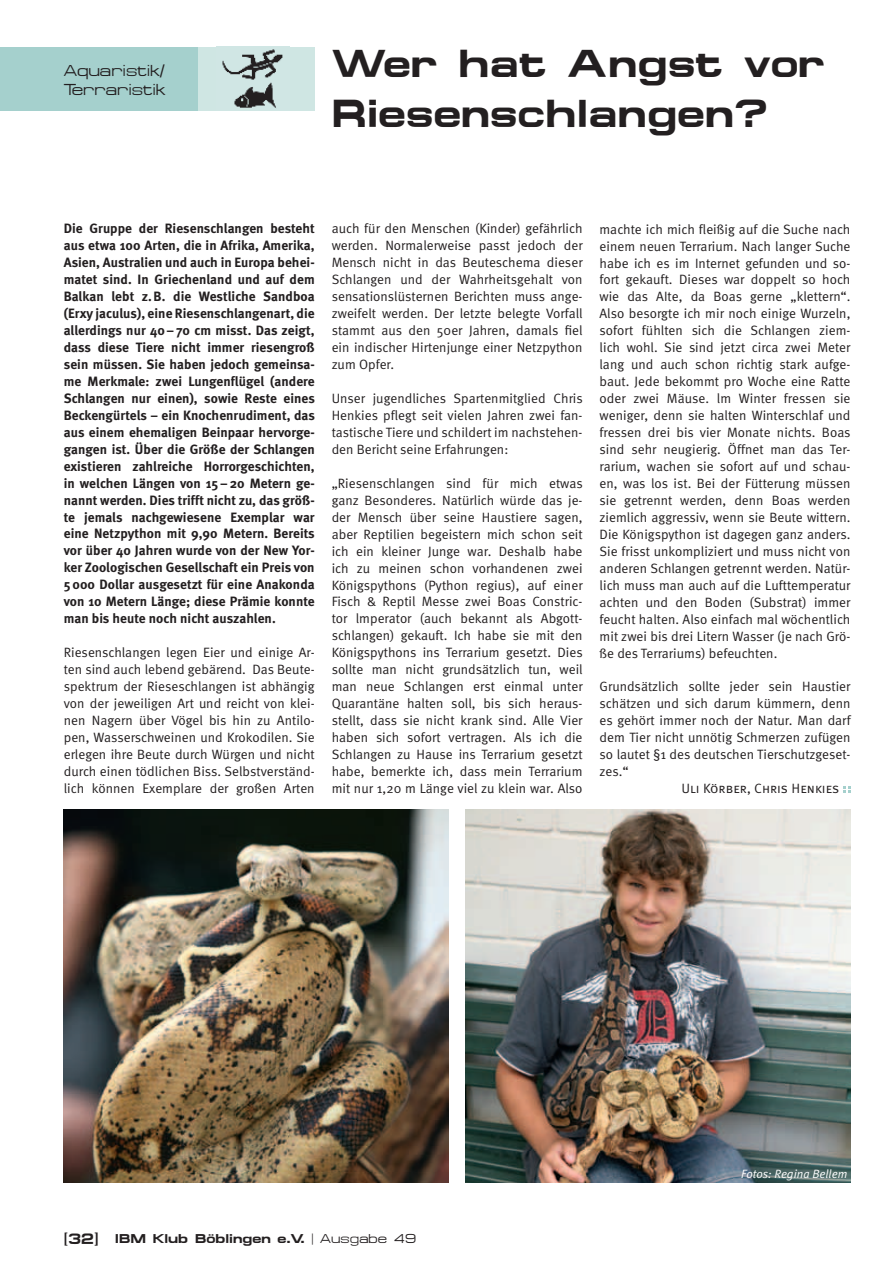
<style>
.page{position:relative;width:893px;height:1263px;background:#fff}
.page>*{position:absolute;margin:0;border:0;box-sizing:border-box;transform-origin:0 0}
.t1{font:39px/49.5px "Mic Bol";letter-spacing:.01em;color:#231f20}
.t2{font:15.75px/18.9px "Mic Reg";color:#231f20}
.t3{font:13.5px/17px "Meta Normal";letter-spacing:.005em;color:#231f20;text-align:justify}
.t4{font:700 13.5px/17px "Meta";letter-spacing:.005em;color:#231f20;text-align:justify}
.t5{font:13.5px "Meta Normal Caps";letter-spacing:.005em;color:#231f20}
.t6{font:12.75px "Mic Bol";letter-spacing:.005em;color:#231f20}
.t7{font:italic 12px "Meta Normal";letter-spacing:.005em;color:#fff}
.s1{font-size:15px}
.s2{font-family:"Mic Reg"}
</style>
<div class="page">
<div style="left:0;top:47px;width:198px;height:64px;background:#a5d0cd"></div>
<div style="left:198px;top:47px;width:117px;height:64px;background:#cfe6e3"></div>
<img style="left:222px;top:49px;width:61px;height:59px">
<img style="left:64px;top:810px;width:385px;height:372px">
<img style="left:466px;top:810px;width:384px;height:372px">
<svg style="left:844px;top:786px;width:6px;height:7px"></svg>
<p class="t2" style="left:64px;top:61px;width:103px">Aquaristik/<br>Terraristik</p>
<h1 class="t1" style="left:332px;top:39px;width:495px">Wer hat Angst vor<br>Riesenschlangen?</h1>
<p class="t4" style="left:64px;top:220px;width:253px">Die Gruppe der Riesenschlangen besteht aus etwa 100 Arten, die in Afrika, Amerika, Asien, Australien und auch in Europa behei&shy;matet sind. In Griechenland und auf dem Balkan lebt z.B. die Westliche Sandboa (Erxy jaculus), eine Riesenschlangenart, die allerdings nur 40–70 cm misst. Das zeigt, dass diese Tiere nicht immer riesengroß sein müssen. Sie haben jedoch gemeinsa&shy;me Merkmale: zwei Lungenflügel (andere Schlangen nur einen), sowie Reste eines Beckengürtels – ein Knochenrudiment, das aus einem ehemaligen Beinpaar hervorge&shy;gangen ist. Über die Größe der Schlangen existieren zahlreiche Horrorgeschichten, in welchen Längen von 15–20 Metern ge&shy;nannt werden. Dies trifft nicht zu, das größ&shy;te jemals nachgewiesene Exemplar war eine Netzpython mit 9,90 Metern. Bereits vor über 40 Jahren wurde von der New Yor&shy;ker Zoologischen Gesellschaft ein Preis von 5000 Dollar ausgesetzt für eine Anakonda von 10 Metern Länge; diese Prämie konnte man bis heute noch nicht auszahlen.</p>
<p class="t3" style="left:64px;top:644px;width:253px">Riesenschlangen legen Eier und einige Ar&shy;ten sind auch lebend gebärend. Das Beute&shy;spektrum der Rieseschlangen ist abhängig von der jeweiligen Art und reicht von klei&shy;nen Nagern über Vögel bis hin zu Antilo&shy;pen, Wasserschweinen und Krokodilen. Sie erlegen ihre Beute durch Würgen und nicht durch einen tödlichen Biss. Selbstverständ&shy;lich können Exemplare der großen Arten</p>
<p class="t3" style="left:332px;top:220px;width:253px">auch für den Menschen (Kinder) gefährlich werden. Normalerweise passt jedoch der Mensch nicht in das Beuteschema dieser Schlangen und der Wahrheitsgehalt von sensationslüsternen Berichten muss ange&shy;zweifelt werden. Der letzte belegte Vorfall stammt aus den 50er Jahren, damals fiel ein indischer Hirtenjunge einer Netzpython zum Opfer.</p>
<p class="t3" style="left:332px;top:390px;width:253px">Unser jugendliches Spartenmitglied Chris Henkies pflegt seit vielen Jahren zwei fan&shy;tastische Tiere und schildert im nachstehen&shy;den Bericht seine Erfahrungen:</p>
<p class="t3" style="left:332px;top:474px;width:253px">„Riesenschlangen sind für mich etwas ganz Besonderes. Natürlich würde das je&shy;der Mensch über seine Haustiere sagen, aber Reptilien begeistern mich schon seit ich ein kleiner Junge war. Deshalb habe ich zu meinen schon vorhandenen zwei Königspythons (Python regius), auf einer Fisch &amp; Reptil Messe zwei Boas Constric&shy;tor lmperator (auch bekannt als Abgott&shy;schlangen) gekauft. Ich habe sie mit den Königspythons ins Terrarium gesetzt. Dies sollte man nicht grundsätzlich tun, weil man neue Schlangen erst einmal unter Quarantäne halten soll, bis sich heraus&shy;stellt, dass sie nicht krank sind. Alle Vier haben sich sofort vertragen. Als ich die Schlangen zu Hause ins Terrarium gesetzt habe, bemerkte ich, dass mein Terrarium mit nur 1,20 m Länge viel zu klein war. Also</p>
<p class="t3" style="left:600px;top:220px;width:253px">machte ich mich fleißig auf die Suche nach einem neuen Terrarium. Nach langer Suche habe ich es im Internet gefunden und so&shy;fort gekauft. Dieses war doppelt so hoch wie das AIte, da Boas gerne „klettern“.<br>Also besorgte ich mir noch einige Wurzeln, sofort fühlten sich die Schlangen ziem&shy;lich wohl. Sie sind jetzt circa zwei Meter lang und auch schon richtig stark aufge&shy;baut. Jede bekommt pro Woche eine Ratte oder zwei Mäuse. lm Winter fressen sie weniger, denn sie halten Winterschlaf und fressen drei bis vier Monate nichts. Boas sind sehr neugierig. Öffnet man das Ter&shy;rarium, wachen sie sofort auf und schau&shy;en, was los ist. Bei der Fütterung müssen sie getrennt werden, denn Boas werden ziemlich aggressiv, wenn sie Beute wittern.<br>Die Königspython ist dagegen ganz anders.<br>Sie frisst unkompliziert und muss nicht von anderen Schlangen getrennt werden. Natür&shy;lich muss man auch auf die Lufttemperatur achten und den Boden (Substrat) immer feucht halten. Also einfach mal wöchentlich mit zwei bis drei Litern Wasser (je nach Grö&shy;ße des Terrariums) befeuchten.</p>
<p class="t3" style="left:600px;top:678px;width:253px">Grundsätzlich sollte jeder sein Haustier schätzen und sich darum kümmern, denn es gehört immer noch der Natur. Man darf dem Tier nicht unnötig Schmerzen zufügen so lautet §1 des deutschen Tierschutzgeset&shy;zes.“</p>
<p class="t5" style="left:681px;top:781px;width:159px">Uli Körber, Chris Henkies</p>
<p class="t7" style="left:741px;top:1167px;width:108px">Fotos: Regina Bellem</p>
<p class="t6" style="left:64px;top:1231px;width:354px"><span class="s1">[32]</span> IBM Klub Böblingen e.V. <span class="s2">| Ausgabe 49</span></p>
</div>
